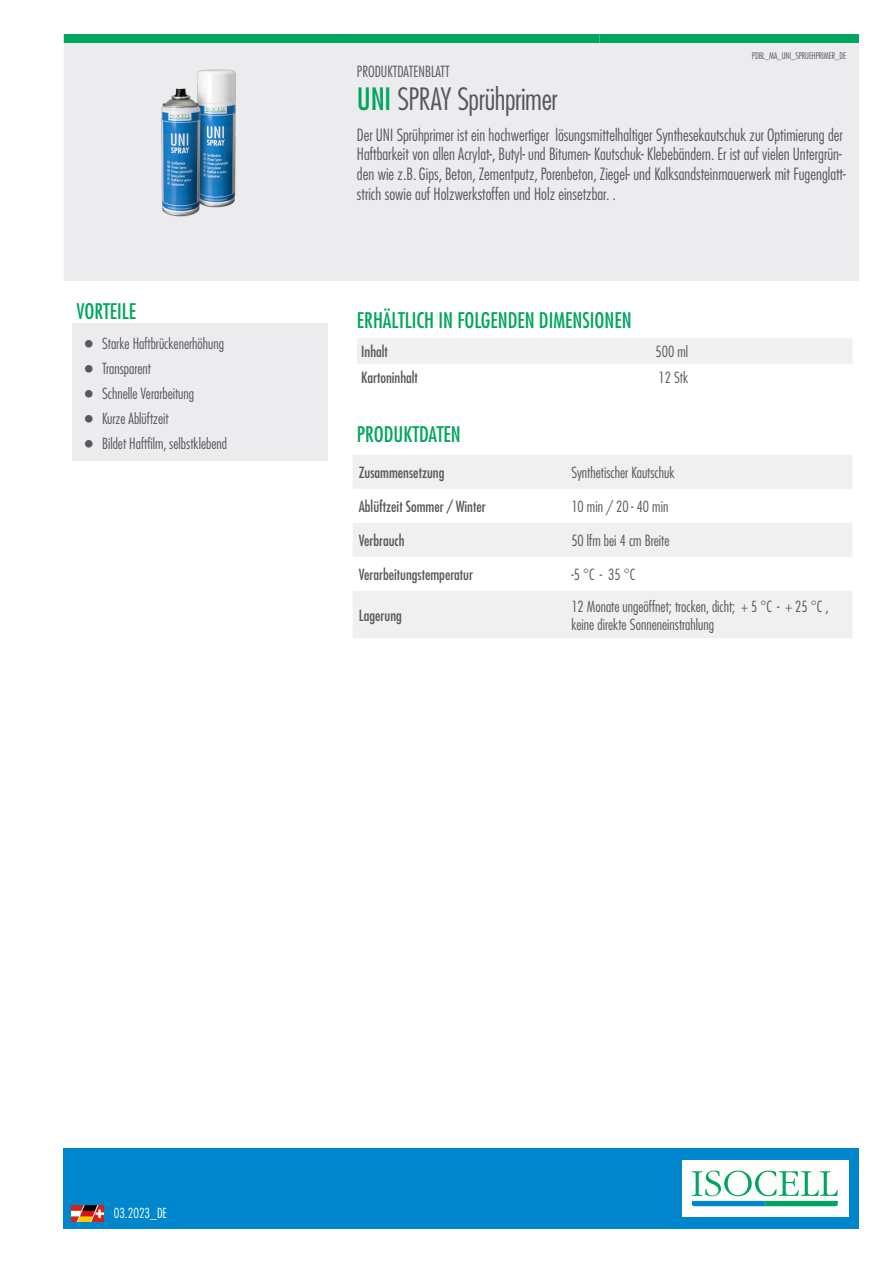
<style>
.page{position:relative;width:893px;height:1263px;background:#fff}
.page>*{position:absolute;margin:0;border:0;box-sizing:border-box;transform-origin:0 0}
.t1{font:300 condensed 30px "Futura LT Pro";letter-spacing:-.015em;color:#57585a}
.t2{font:500 condensed 21px "Futura LT Pro";color:#00a660}
.t3{font:300 condensed 16.5px/19.8px "Futura LT Pro";color:#57585a}
.t4{font:300 condensed 15px/25px "Futura LT Pro";color:#57585a}
.t5{font:500 condensed 15px "Futura LT Pro";color:#57585a}
.t6{font:300 condensed 13.5px "Futura LT Pro";color:#fff}
.t7{font:300 condensed 9px "Futura LT Pro";letter-spacing:-.01em;color:#57585a}
.s1{font-weight:500;color:#00a660}
</style>
<div class="page">
<div style="left:64px;top:1148px;width:795px;height:81px;background:#0086cc"></div>
<div style="left:682px;top:1160px;width:166px;height:57px;background:#fff"></div>
<svg style="left:692px;top:1170px;width:146px;height:36px"></svg>
<img style="left:71px;top:1205px;width:32px;height:16px">
<div style="left:64px;top:43px;width:795px;height:238px;background:#ececee"></div>
<div style="left:64px;top:34px;width:276px;height:9px;background:#00a660"></div>
<div style="left:340px;top:34px;width:259px;height:9px;background:#00a660"></div>
<div style="left:599px;top:34px;width:260px;height:9px;background:#00a660"></div>
<div style="left:72px;top:323px;width:256px;height:138px;background:#ececee"></div>
<div style="left:357px;top:338px;width:495px;height:26px;background:#f0f0f1"></div>
<svg style="left:353px;top:455px;width:499px;height:183px;fill:#f0f0f1"></svg>
<img style="left:64px;top:47px;width:281px;height:196px">
<p class="t2" style="left:77px;top:297px;width:61px">VORTEILE</p>
<p class="t4" style="left:102px;top:330px;width:127px">Starke Haftbrückenerhöhung<br>Transparent<br>Schnelle Verarbeitung<br>Kurze Ablüftzeit<br>Bildet Haftfilm, selbstklebend</p>
<p class="t4" style="left:357px;top:59px;width:94px">PRODUKTDATENBLATT</p>
<p class="t7" style="left:752px;top:50px;width:96px">PDBL_MA_UNI_SPRUEHPRIMER_DE</p>
<h1 class="t1" style="left:357px;top:80px;width:202px"><span class="s1">UNI</span> SPRAY Sprühprimer</h1>
<p class="t3" style="left:357px;top:125px;width:490px">Der UNI Sprühprimer ist ein hochwertiger lösungsmittelhaltiger Synthesekautschuk zur Optimierung der Haftbarkeit von allen Acrylat-, Butyl- und Bitumen- Kautschuk- Klebebändern. Er ist auf vielen Untergrün&shy;den wie z.B. Gips, Beton, Zementputz, Porenbeton, Ziegel- und Kalksandsteinmauerwerk mit Fugenglatt&shy;strich sowie auf Holzwerkstoffen und Holz einsetzbar. .</p>
<p class="t2" style="left:357px;top:305px;width:276px">ERHÄLTLICH IN FOLGENDEN DIMENSIONEN</p>
<p class="t5" style="left:361px;top:341px;width:28px">Inhalt</p>
<p class="t4" style="left:656px;top:339px;width:34px">500 ml</p>
<p class="t5" style="left:361px;top:367px;width:58px">Kartoninhalt</p>
<p class="t4" style="left:658px;top:365px;width:31px">12 Stk</p>
<p class="t2" style="left:357px;top:420px;width:105px">PRODUKTDATEN</p>
<p class="t5" style="left:359px;top:462px;width:87px">Zusammensetzung</p>
<p class="t4" style="left:571px;top:460px;width:105px">Synthetischer Kautschuk</p>
<p class="t5" style="left:359px;top:496px;width:129px">Ablüftzeit Sommer / Winter</p>
<p class="t4" style="left:571px;top:494px;width:98px">10 min / 20 - 40 min</p>
<p class="t5" style="left:359px;top:530px;width:47px">Verbrauch</p>
<p class="t4" style="left:571px;top:528px;width:100px">50 lfm bei 4 cm Breite</p>
<p class="t5" style="left:359px;top:564px;width:116px">Verarbeitungstemperatur</p>
<p class="t4" style="left:571px;top:562px;width:65px">-5 °C - 35 °C</p>
<p class="t5" style="left:359px;top:605px;width:45px">Lagerung</p>
<p class="t4" style="left:571px;top:597px;width:259px;line-height:18px">12 Monate ungeöffnet; trocken, dicht; + 5 °C - + 25 °C , keine direkte Sonneneinstrahlung</p>
<p class="t6" style="left:114px;top:1204px;width:55px">03.2023_DE</p>
</div>
